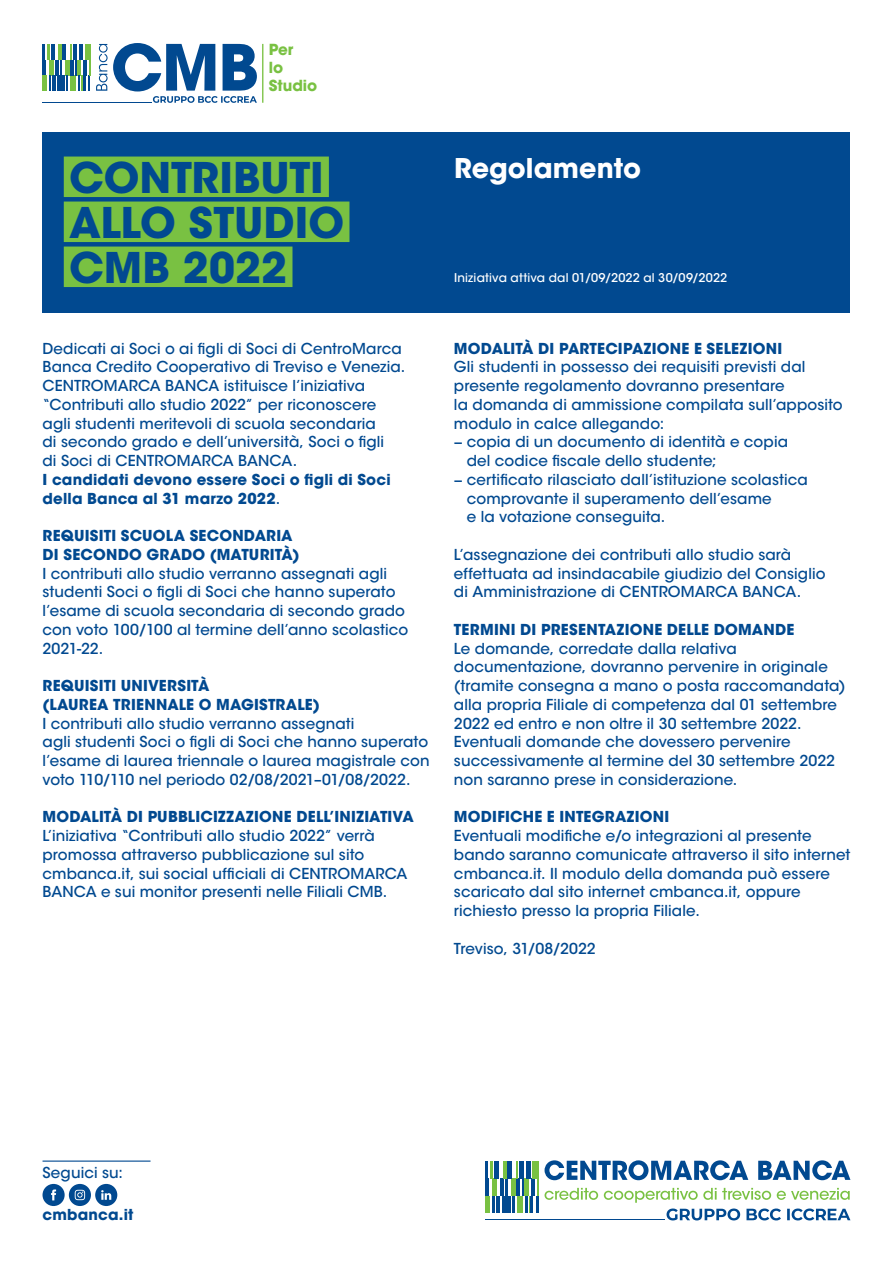
<style>
.page{position:relative;width:893px;height:1263px;background:#fff}
.page>*{position:absolute;margin:0;border:0;box-sizing:border-box;transform-origin:0 0}
.t1{font:700 42px/45px "ITC Avant Garde Std";color:#014990}
.t2{font:700 27px "ITC Avant Garde Std";letter-spacing:.005em;color:#fff}
.t3{font:700 15.15px/17.7px "ITC Avant Garde Std";color:#79c142}
.t4{font:500 15px/18.8px "ITC Avant Garde Std";letter-spacing:.01em;color:#014990}
.t5{font:700 15px/18.8px "ITC Avant Garde Std";letter-spacing:.015em;color:#014990}
.t6{font:500 12px "ITC Avant Garde Std";letter-spacing:.015em;color:#fff}
.s1{font-weight:500}
</style>
<div class="page">
<div style="left:43px;top:133px;width:807px;height:180px;background:#014990"></div>
<div style="left:64px;top:157px;width:265px;height:40px;background:#79c142"></div>
<div style="left:64px;top:202px;width:285px;height:40px;background:#79c142"></div>
<div style="left:64px;top:247px;width:228px;height:40px;background:#79c142"></div>
<div style="left:43px;top:1184px;width:22px;height:22px;background:#014990;border-radius:50%"></div>
<svg style="left:51px;top:1189px;width:5px;height:11px"></svg>
<svg style="left:69px;top:1184px;width:22px;height:22px"></svg>
<svg style="left:75px;top:1190px;width:10px;height:10px"></svg>
<div style="left:95px;top:1184px;width:22px;height:22px;background:#014990;border-radius:50%"></div>
<svg style="left:101px;top:1190px;width:10px;height:10px"></svg>
<hr style="left:43px;top:1160px;width:108px;height:2px;background:#014990">
<hr style="left:262px;top:44px;width:1px;height:59px;background:#79c142">
<hr style="left:43px;top:102px;width:109px;height:1px;background:#014990">
<svg style="left:46px;top:44px;width:14px;height:47px"></svg>
<hr style="left:49px;top:60px;width:4px;height:16px;background:#79c142">
<hr style="left:55px;top:60px;width:4px;height:16px;background:#014990">
<hr style="left:43px;top:60px;width:3px;height:16px;background:#014990">
<svg style="left:49px;top:76px;width:2px;height:15px"></svg>
<hr style="left:43px;top:76px;width:4px;height:15px;background:#79c142">
<hr style="left:53px;top:76px;width:3px;height:15px;background:#014990">
<div style="left:57px;top:76px;width:8px;height:15px;background:#014990"></div>
<svg style="left:43px;top:44px;width:6px;height:16px"></svg>
<hr style="left:58px;top:44px;width:4px;height:16px;background:#79c142">
<svg style="left:60px;top:44px;width:30px;height:47px"></svg>
<hr style="left:51px;top:44px;width:4px;height:16px;background:#014990">
<hr style="left:62px;top:44px;width:4px;height:16px;background:#014990">
<hr style="left:73px;top:44px;width:4px;height:16px;background:#014990">
<hr style="left:79px;top:44px;width:4px;height:16px;background:#014990">
<svg style="left:96px;top:43px;width:161px;height:60px"></svg>
<svg style="left:545px;top:1160px;width:305px;height:20px"></svg>
<svg style="left:545px;top:1188px;width:53px;height:12px"></svg>
<hr style="left:485px;top:1220px;width:179px;height:1px;background:#014990">
<svg style="left:604px;top:1188px;width:246px;height:32px"></svg>
<svg style="left:490px;top:1161px;width:47px;height:52px"></svg>
<hr style="left:485px;top:1161px;width:3px;height:17px;background:#014990">
<hr style="left:493px;top:1178px;width:4px;height:18px;background:#79c142">
<hr style="left:500px;top:1178px;width:3px;height:18px;background:#014990">
<hr style="left:485px;top:1178px;width:4px;height:18px;background:#014990">
<svg style="left:493px;top:1196px;width:2px;height:17px"></svg>
<div style="left:485px;top:1196px;width:5px;height:17px;background:#79c142"></div>
<hr style="left:497px;top:1196px;width:3px;height:17px;background:#014990">
<div style="left:502px;top:1196px;width:9px;height:17px;background:#014990"></div>
<hr style="left:530px;top:1196px;width:3px;height:17px;background:#014990">
<hr style="left:531px;top:1178px;width:4px;height:18px;background:#014990">
<svg style="left:537px;top:1178px;width:2px;height:35px"></svg>
<hr style="left:490px;top:1161px;width:3px;height:17px;background:#79c142">
<hr style="left:503px;top:1161px;width:4px;height:17px;background:#79c142">
<div style="left:533px;top:1161px;width:6px;height:17px;background:#79c142"></div>
<svg style="left:505px;top:1161px;width:25px;height:52px"></svg>
<hr style="left:495px;top:1161px;width:4px;height:17px;background:#014990">
<hr style="left:507px;top:1161px;width:4px;height:17px;background:#014990">
<hr style="left:520px;top:1161px;width:4px;height:17px;background:#014990">
<div style="left:526px;top:1161px;width:5px;height:17px;background:#014990"></div>
<p class="t3" style="left:269px;top:41px;width:50px">Per<br>lo<br>Studio</p>
<h1 class="t1" style="left:69px;top:154px;width:277px">CONTRIBUTI<br>ALLO STUDIO<br>CMB 2022</h1>
<p class="t4" style="left:43px;top:339px;width:364px">Dedicati ai Soci o ai figli di Soci di CentroMarca Banca Credito Cooperativo di Treviso e Venezia.<br>CENTROMARCA BANCA istituisce l’iniziativa “Contributi allo studio 2022” per riconoscere agli studenti meritevoli di scuola secondaria<br>di secondo grado e dell’università, Soci o figli<br>di Soci di CENTROMARCA BANCA.</p>
<p class="t5" style="left:43px;top:470px;width:350px">I candidati devono essere Soci o figli di Soci della Banca al 31 marzo 2022<span class="s1">.</span></p>
<p class="t5" style="left:43px;top:526px;width:259px">REQUISITI SCUOLA SECONDARIA<br>DI SECONDO GRADO (MATURITÀ)</p>
<p class="t4" style="left:43px;top:564px;width:367px">I contributi allo studio verranno assegnati agli studenti Soci o figli di Soci che hanno superato l’esame di scuola secondaria di secondo grado con voto 100/100 al termine dell’anno scolastico 2021-22.</p>
<p class="t5" style="left:43px;top:676px;width:279px">REQUISITI UNIVERSITÀ<br>(LAUREA TRIENNALE O MAGISTRALE)</p>
<p class="t4" style="left:43px;top:714px;width:389px">I contributi allo studio verranno assegnati<br>agli studenti Soci o figli di Soci che hanno superato l’esame di laurea triennale o laurea magistrale con voto 110/110 nel periodo 02/08/2021–01/08/2022.</p>
<p class="t5" style="left:43px;top:807px;width:373px">MODALITÀ DI PUBBLICIZZAZIONE DELL’INIZIATIVA</p>
<p class="t4" style="left:43px;top:826px;width:366px">L’iniziativa “Contributi allo studio 2022” verrà promossa attraverso pubblicazione sul sito cmbanca.it, sui social ufficiali di CENTROMARCA BANCA e sui monitor presenti nelle Filiali CMB.</p>
<h2 class="t2" style="left:454px;top:150px;width:189px">Regolamento</h2>
<p class="t6" style="left:454px;top:270px;width:275px">Iniziativa attiva dal 01/09/2022 al 30/09/2022</p>
<p class="t5" style="left:454px;top:339px;width:330px">MODALITÀ DI PARTECIPAZIONE E SELEZIONI</p>
<p class="t4" style="left:454px;top:358px;width:353px">Gli studenti in possesso dei requisiti previsti dal</p>
<p class="t4" style="left:454px;top:376px;width:332px">presente regolamento dovranno presentare</p>
<p class="t4" style="left:454px;top:395px;width:390px">la domanda di ammissione compilata sull’apposito</p>
<p class="t4" style="left:454px;top:414px;width:212px">modulo in calce allegando:</p>
<p class="t4" style="left:454px;top:433px;width:336px">− copia di un documento di identità e copia</p>
<p class="t4" style="left:467px;top:451px;width:251px">del codice fiscale dello studente;</p>
<p class="t4" style="left:454px;top:470px;width:355px">− certificato rilasciato dall’istituzione scolastica</p>
<p class="t4" style="left:467px;top:489px;width:307px">comprovante il superamento dell’esame</p>
<p class="t4" style="left:467px;top:508px;width:200px">e la votazione conseguita.</p>
<p class="t4" style="left:454px;top:545px;width:373px">L’assegnazione dei contributi allo studio sarà effettuata ad insindacabile giudizio del Consiglio di Amministrazione di CENTROMARCA BANCA.</p>
<p class="t5" style="left:454px;top:620px;width:342px">TERMINI DI PRESENTAZIONE DELLE DOMANDE</p>
<p class="t4" style="left:454px;top:639px;width:393px">Le domande, corredate dalla relativa documentazione, dovranno pervenire in originale (tramite consegna a mano o posta raccomandata) alla propria Filiale di competenza dal 01 settembre 2022 ed entro e non oltre il 30 settembre 2022.<br>Eventuali domande che dovessero pervenire successivamente al termine del 30 settembre 2022 non saranno prese in considerazione.</p>
<p class="t5" style="left:454px;top:807px;width:217px">MODIFICHE E INTEGRAZIONI</p>
<p class="t4" style="left:454px;top:826px;width:398px">Eventuali modifiche e/o integrazioni al presente bando saranno comunicate attraverso il sito internet cmbanca.it. Il modulo della domanda può essere scaricato dal sito internet cmbanca.it, oppure richiesto presso la propria Filiale.</p>
<p class="t4" style="left:454px;top:939px;width:143px">Treviso, 31/08/2022</p>
<p class="t4" style="left:43px;top:1164px;width:82px">Seguici su:</p>
<p class="t5" style="left:43px;top:1205px;width:93px">cmbanca.it</p>
</div>
